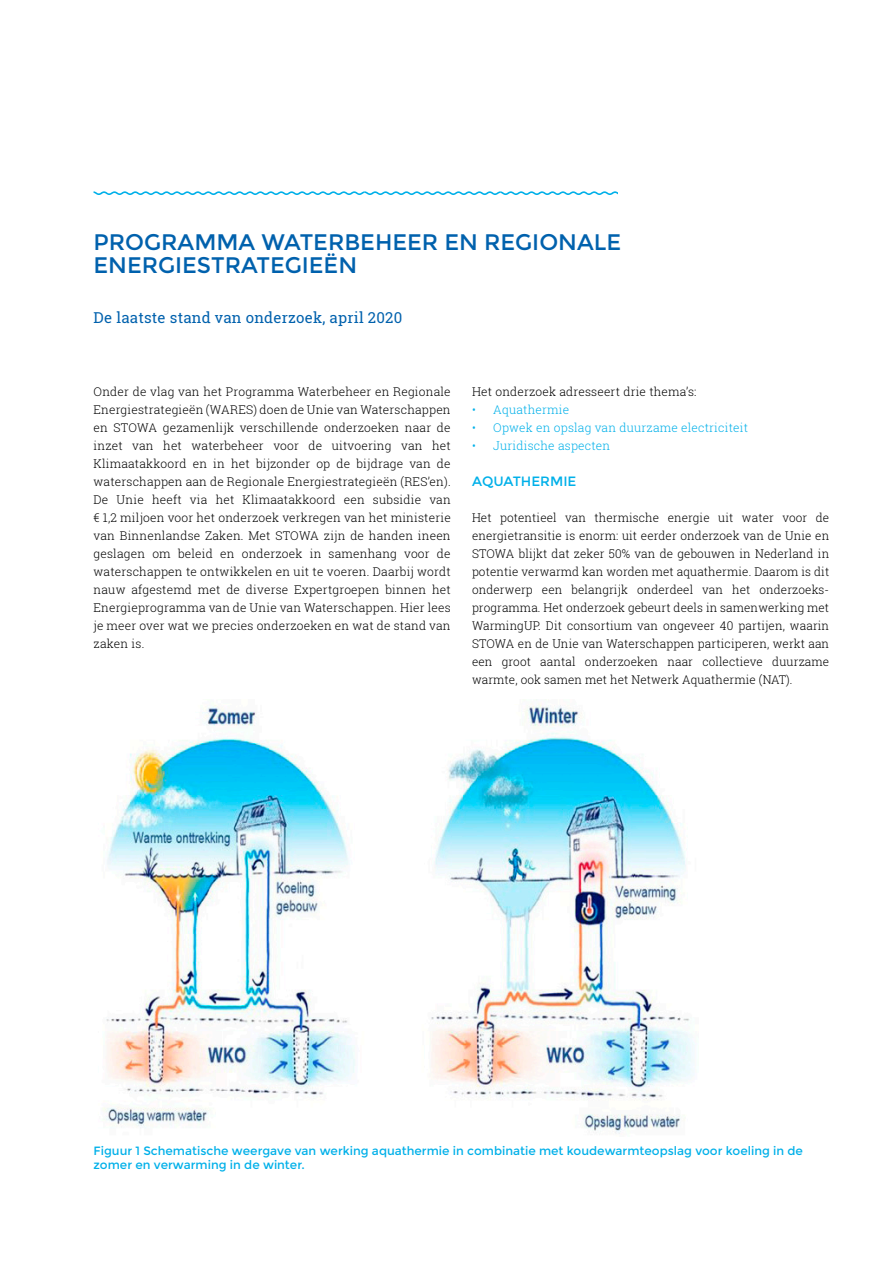
<style>
.page{position:relative;width:893px;height:1263px;background:#fff}
.page>*{position:absolute;margin:0;border:0;box-sizing:border-box;transform-origin:0 0}
.t1{font:22.5px/22.5px "Montserrat";color:#0061ad}
.Intro{font:15px "Roboto Slab";letter-spacing:.015em;color:#0061ad}
.t2{font:13.5px "Montserrat";color:#00b0e9}
.Leestekst{font:300 12px/18px "Roboto Slab";letter-spacing:.01em;color:#000;text-align:justify}
.Grafiek_figuur_kop{font:12px/14.4px "Montserrat";color:#00b0e9}
.t3{font:300 12px "Roboto Slab";letter-spacing:.015em;color:#00b0e9}
</style>
<div class="page">
<svg style="left:94px;top:191px;width:524px;height:4px"></svg>
<img style="left:102px;top:704px;width:593px;height:430px">
<h1 class="t1" style="left:94px;top:231px;width:529px">PROGRAMMA WATERBEHEER EN REGIONALE<br>ENERGIESTRATEGIEËN</h1>
<p class="Intro" style="left:94px;top:307px;width:310px">De laatste stand van onderzoek, april 2020</p>
<p class="Leestekst" style="left:94px;top:382px;width:359px">Onder de vlag van het Programma Waterbeheer en Regionale Energiestrategieën (WARES) doen de Unie van Waterschappen en STOWA gezamenlijk verschillende onderzoeken naar de inzet van het waterbeheer voor de uitvoering van het Klimaatakkoord en in het bijzonder op de bijdrage van de waterschappen aan de Regionale Energiestrategieën (RES’en).<br>De Unie heeft via het Klimaatakkoord een subsidie van € 1,2 miljoen voor het onderzoek verkregen van het ministerie van Binnenlandse Zaken. Met STOWA zijn de handen ineen geslagen om beleid en onderzoek in samenhang voor de waterschappen te ontwikkelen en uit te voeren. Daarbij wordt nauw afgestemd met de diverse Expertgroepen binnen het Energieprogramma van de Unie van Waterschappen. Hier lees je meer over wat we precies onderzoeken en wat de stand van zaken is.</p>
<p class="Leestekst" style="left:472px;top:382px;width:226px">Het onderzoek adresseert drie thema’s:</p>
<p class="t3" style="left:472px;top:401px;width:99px">• Aquathermie</p>
<p class="t3" style="left:472px;top:419px;width:278px">• Opwek en opslag van duurzame electriciteit</p>
<p class="t3" style="left:472px;top:437px;width:140px">• Juridische aspecten</p>
<h2 class="t2" style="left:472px;top:473px;width:106px">AQUATHERMIE</h2>
<p class="Leestekst" style="left:472px;top:508px;width:359px">Het potentieel van thermische energie uit water voor de energietransitie is enorm: uit eerder onderzoek van de Unie en STOWA blijkt dat zeker 50% van de gebouwen in Nederland in potentie verwarmd kan worden met aquathermie. Daarom is dit onderwerp een belangrijk onderdeel van het onderzoeks&shy;programma. Het onderzoek gebeurt deels in samenwerking met WarmingUP. Dit consortium van ongeveer 40 partijen, waarin STOWA en de Unie van Waterschappen participeren, werkt aan een groot aantal onderzoeken naar collectieve duurzame warmte, ook samen met het Netwerk Aquathermie (NAT).</p>
<p class="Grafiek_figuur_kop" style="left:94px;top:1144px;width:711px">Figuur 1 Schematische weergave van werking aquathermie in combinatie met koudewarmteopslag voor koeling in de zomer en verwarming in de winter.</p>
</div>
